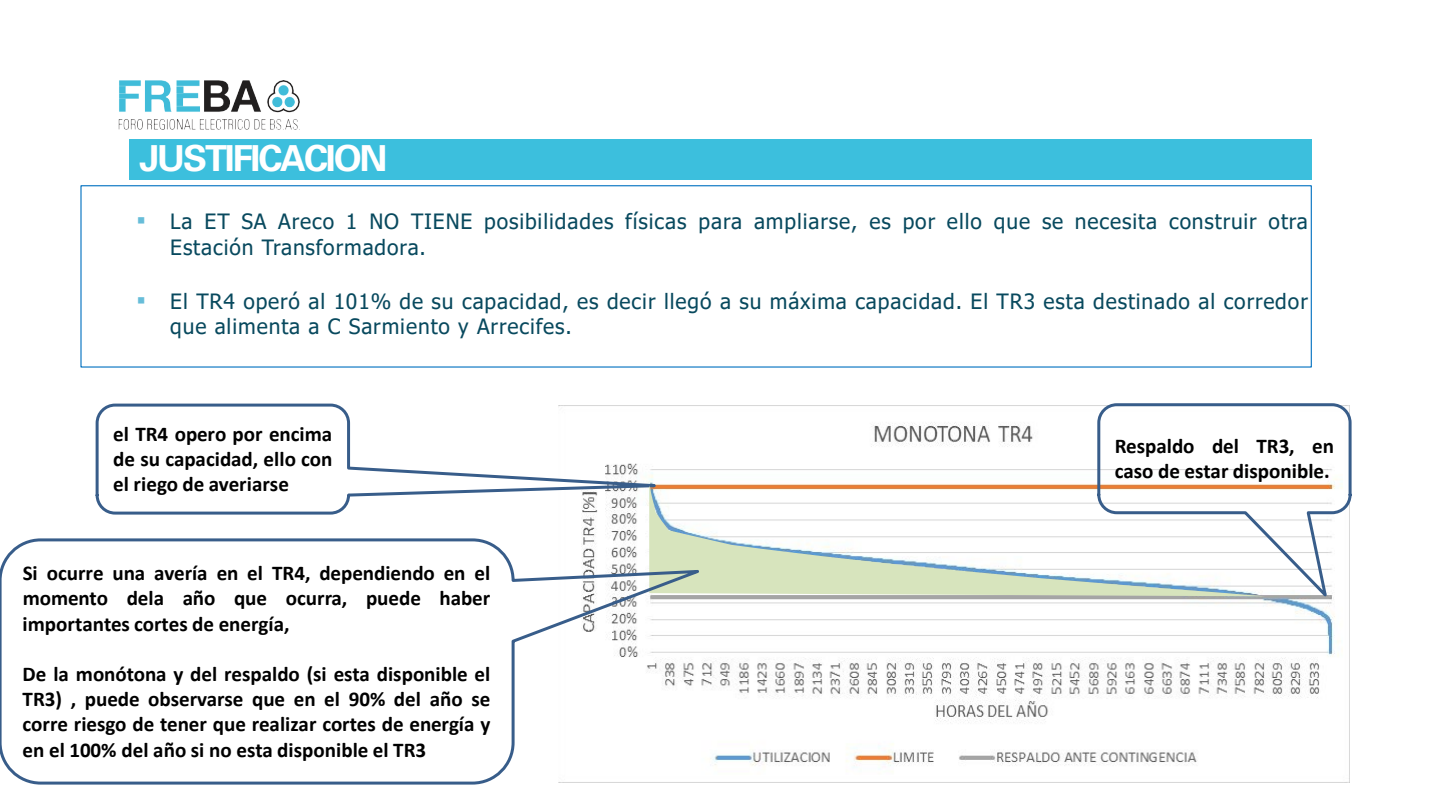
<style>
.page{position:relative;width:1440px;height:810px;background:#fff}
.page>*{position:absolute;margin:0;border:0;box-sizing:border-box;transform-origin:0 0}
.t1{font:700 36px "Univers";letter-spacing:-.06em;color:#fff}
.t2{font:700 21px/25.2px "Calibri";color:#000;text-align:justify}
.t3{font:21px/25.3px "Tahoma";letter-spacing:.04em;color:#08495e}
.s1{font-family:"Calibri";font-size:27px;color:#67bdd9}
</style>
<div class="page">
<div style="left:129px;top:139px;width:1182px;height:40px;background:#3cbfdd"></div>
<img style="left:118px;top:80px;width:182px;height:49px">
<div style="left:176px;top:86px;width:7px;height:7px;background:#40bcd9"></div>
<div style="left:80px;top:185px;width:1232px;height:183px;border:1px solid #0070c0"></div>
<img style="left:582px;top:405px;width:768px;height:378px">
<svg style="left:95px;top:403px;width:627px;height:113px"></svg>
<svg style="left:649px;top:485px;width:447px;height:111px"></svg>
<svg style="left:0;top:537px;width:716px;height:248px"></svg>
<svg style="left:1096px;top:403px;width:256px;height:201px"></svg>
<h2 class="t1" style="left:140px;top:137px;width:250px">JUSTIFICACION</h2>
<p class="t3" style="left:170px;top:210px;width:1139px;text-indent:-34px"><span class="s1">▪</span> La ET SA Areco 1 NO TIENE posibilidades físicas para ampliarse, es por ello que se necesita construir otra<br>Estación Transformadora.</p>
<p class="t3" style="left:170px;top:290px;width:1139px;text-indent:-34px"><span class="s1">▪</span> El TR4 operó al 101% de su capacidad, es decir llegó a su máxima capacidad. El TR3 esta destinado al corredor que alimenta a C Sarmiento y Arrecifes.</p>
<p class="t2" style="left:113px;top:421px;width:221px">el TR4 opero por encima de su capacidad, ello con el riego de averiarse</p>
<p class="t2" style="left:23px;top:560px;width:469px">Si ocurre una avería en el TR4, dependiendo en el momento dela año que ocurra, puede haber importantes cortes de energía,</p>
<p class="t2" style="left:23px;top:661px;width:469px">De la monótona y del respaldo (si esta disponible el TR3) , puede observarse que en el 90% del año se corre riesgo de tener que realizar cortes de energía y en el 100% del año si no esta disponible el TR3</p>
<p class="t2" style="left:1115px;top:433px;width:221px">Respaldo del TR3, en caso de estar disponible.</p>
</div>
